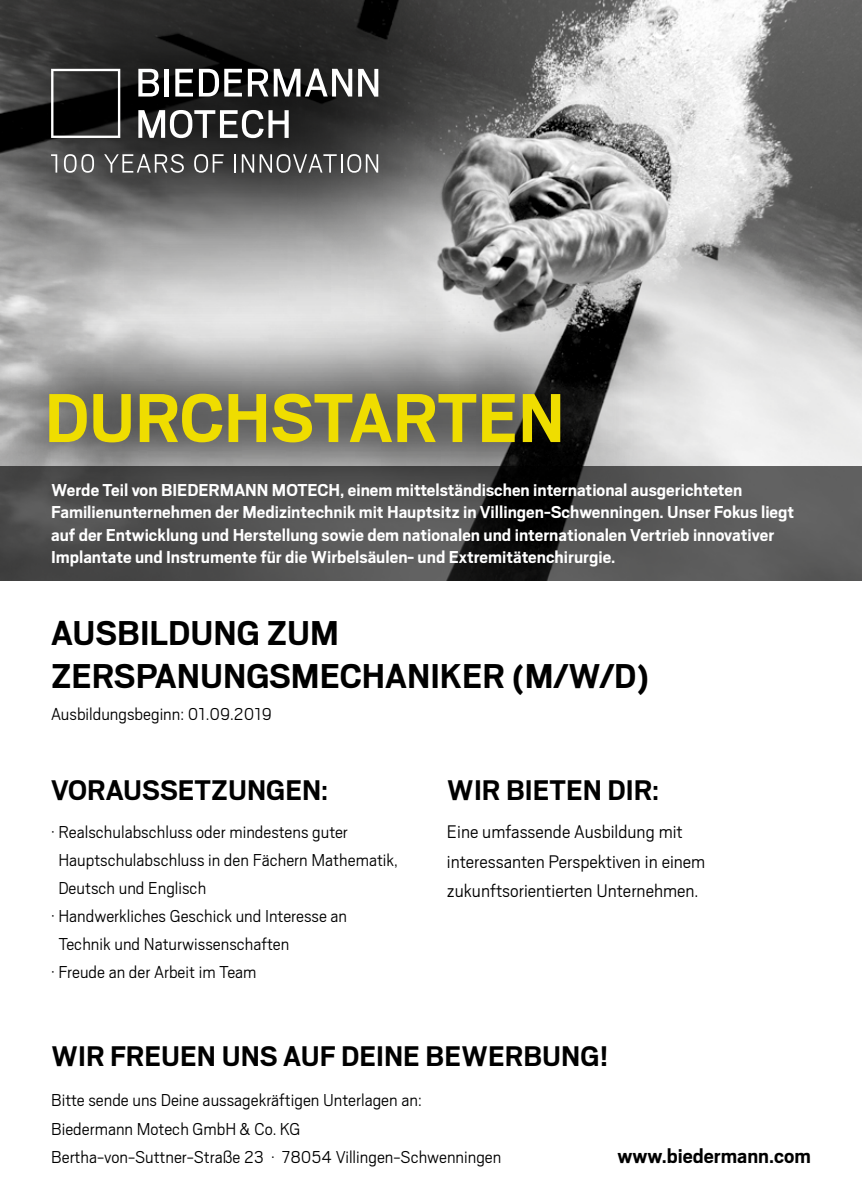
<style>
.page{position:relative;width:862px;height:1198px;background:#fff}
.page>*{position:absolute;margin:0;border:0;box-sizing:border-box;transform-origin:0 0}
.t1{font:700 76.5px "Scout";color:#efdd00}
.t2{font:700 38.25px/42.8px "Scout";color:#000}
.t3{font:700 31.5px "Scout";color:#000}
.t4{font:700 22.5px "Scout";color:#000}
.t5{font:300 20.25px/29.2px "Scout";color:#000}
.t6{font:300 19.12px/28.1px "Scout";color:#000}
.t7{font:700 19.12px/22.5px "Scout";color:#fff}
</style>
<div class="page">
<img style="left:548px;top:0;width:313px;height:466px">
<svg style="left:0;top:0;width:548px;height:309px;background:#6a6a69"></svg>
<svg style="left:138px;top:69px;width:21px;height:27px"></svg>
<hr style="left:164px;top:69px;width:4px;height:27px;background:#fff">
<svg style="left:175px;top:69px;width:18px;height:27px"></svg>
<svg style="left:199px;top:69px;width:43px;height:27px"></svg>
<svg style="left:248px;top:69px;width:104px;height:27px"></svg>
<svg style="left:358px;top:69px;width:20px;height:28px"></svg>
<svg style="left:138px;top:110px;width:150px;height:28px"></svg>
<svg style="left:51px;top:69px;width:69px;height:69px;background:#323232"></svg>
<svg style="left:51px;top:154px;width:6px;height:19px"></svg>
<svg style="left:64px;top:154px;width:30px;height:19px"></svg>
<svg style="left:104px;top:154px;width:80px;height:19px;background:#6c6c6c"></svg>
<svg style="left:194px;top:154px;width:29px;height:19px"></svg>
<svg style="left:234px;top:154px;width:2px;height:19px"></svg>
<svg style="left:242px;top:154px;width:136px;height:19px;background:#6f6f6f"></svg>
<svg style="left:0;top:309px;width:643px;height:157px;background:#8c8c8c"></svg>
<svg style="left:0;top:466px;width:861px;height:114px;background:#4b4b4b"></svg>
<h1 class="t1" style="left:45px;top:368px;width:521px">DURCHSTARTEN</h1>
<p class="t7" style="left:51px;top:477px;width:744px">Werde Teil von BIEDERMANN MOTECH, einem mittelständischen international ausgerichteten Familienunternehmen der Medizintechnik mit Hauptsitz in Villingen-Schwenningen. Unser Fokus liegt auf der Entwicklung und Herstellung sowie dem nationalen und internationalen Vertrieb innovativer Implantate und Instrumente für die Wirbelsäulen- und Extremitätenchirurgie.</p>
<h2 class="t2" style="left:51px;top:610px;width:599px">AUSBILDUNG ZUM<br>ZERSPANUNGSMECHANIKER (M/W/D)</h2>
<p class="t6" style="left:51px;top:698px;width:222px">Ausbildungsbeginn: 01.09.2019</p>
<h3 class="t3" style="left:51px;top:769px;width:278px">VORAUSSETZUNGEN:</h3>
<p class="t6" style="left:51px;top:816px;width:298px">· Realschulabschluss oder mindestens guter</p>
<p class="t6" style="left:58px;top:844px;width:341px">Hauptschulabschluss in den Fächern Mathematik,</p>
<p class="t6" style="left:58px;top:872px;width:149px">Deutsch und Englisch</p>
<p class="t6" style="left:51px;top:900px;width:297px">· Handwerkliches Geschick und Interesse an</p>
<p class="t6" style="left:58px;top:929px;width:232px">Technik und Naturwissenschaften</p>
<p class="t6" style="left:51px;top:957px;width:207px">· Freude an der Arbeit im Team</p>
<h3 class="t3" style="left:446px;top:769px;width:214px">WIR BIETEN DIR:</h3>
<p class="t5" style="left:446px;top:816px;width:260px">Eine umfassende Ausbildung mit interessanten Perspektiven in einem zukunftsorientierten Unternehmen.</p>
<h3 class="t3" style="left:51px;top:1035px;width:559px">WIR FREUEN UNS AUF DEINE BEWERBUNG!</h3>
<p class="t6" style="left:51px;top:1085px;width:451px">Bitte sende uns Deine aussagekräftigen Unterlagen an:<br>Biedermann Motech GmbH &amp; Co. KG<br>Bertha-von-Suttner-Straße 23 . 78054 Villingen-Schwenningen</p>
<p class="t4" style="left:617px;top:1140px;width:195px">www.biedermann.com</p>
</div>
